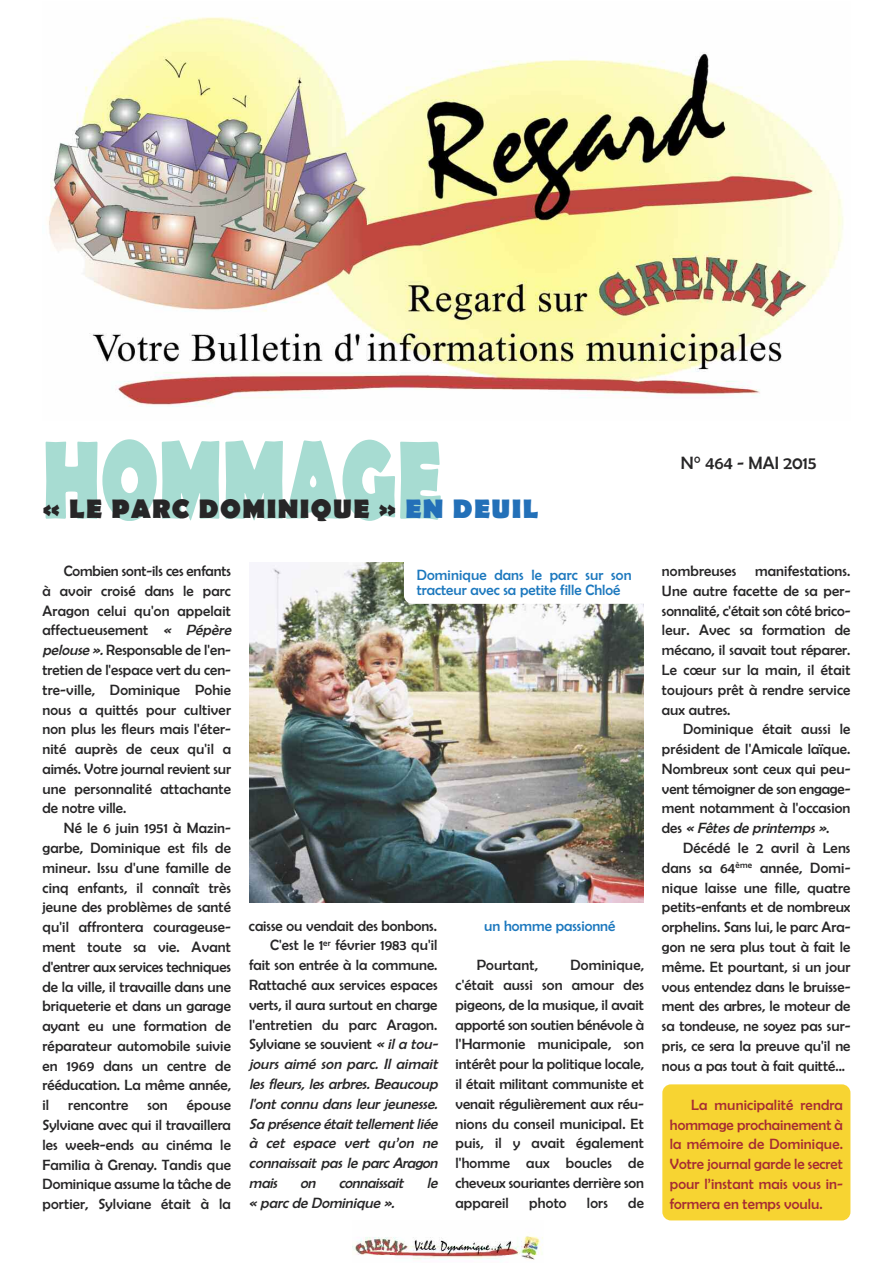
<style>
.page{position:relative;width:893px;height:1263px;background:#fff}
.page>*{position:absolute;margin:0;border:0;box-sizing:border-box;transform-origin:0 0}
.t1{font:700 27px "Berlin Sans FB";letter-spacing:.05em;color:#272627}
.t2{font:18px "Berlin Sans FB";color:#272627}
.t3{font:15px/19.8px "Berlin Sans FB";letter-spacing:.005em;color:#272627;text-align:justify}
.t4{font:italic 15px "Berlin Sans FB";color:#272627}
.t5{font:15px/19.8px "Berlin Sans FB";color:#a62c32;text-align:justify}
.t6{font:15px/15px "Berlin Sans FB";color:#1c78be}
.s1{color:#2370b8}
.s2{font-style:italic}
</style>
<div class="page">
<img style="left:48px;top:17px;width:796px;height:390px">
<img style="left:352px;top:1236px;width:191px;height:24px">
<svg style="left:46px;top:439px;width:349px;height:82px"></svg>
<img style="left:249px;top:562px;width:394px;height:340px">
<div style="left:404px;top:553px;width:248px;height:51px;background:#fff;border-radius:9px"></div>
<div style="left:662px;top:1084px;width:188px;height:136px;background:#f7d432;border-radius:9px"></div>
<h1 class="t1" style="left:43px;top:493px;width:497px">« LE PARC DOMINIQUE » <span class="s1">EN DEUIL</span></h1>
<p class="t3" style="left:43px;top:561px;width:193px;text-align:left;text-indent:21px">Combien sont-ils ces enfants à avoir croisé dans le parc<br>Aragon celui qu'on appelait affectueusement <span class="s2">« Pépère pelouse».</span>Responsable de l'en&shy;tretien de l'espace vert du cen&shy;tre-ville, Dominique Pohie nous a quittés pour cultiver non plus les fleurs mais l'éter&shy;nité auprès de ceux qu'il a aimés. Votre journal revient sur une personnalité attachante de notre ville.</p>
<p class="t3" style="left:42px;top:818px;width:190px;text-indent:21px">Né le 6 juin 1951 à Mazin&shy;garbe, Dominique est fils de mineur. Issu d'une famille de cinq enfants, il connaît très jeune des problèmes de santé qu'il affrontera courageuse&shy;ment toute sa vie. Avant d'entrer aux services techniques de la ville, il travaille dans une briqueterie et dans un garage ayant eu une formation de réparateur automobile suivie en 1969 dans un centre de rééducation. La même année, il</p>
<p class="t3" style="left:42px;top:1095px;width:190px;text-indent:144px">épouse Sylviane avec qui il travaillera les week-ends au cinéma le Familia à Grenay. Tandis que Dominique assume la tâche de portier, Sylviane était à la</p>
<p class="t3" style="left:68px;top:1095px;width:62px">rencontre</p>
<p class="t3" style="left:148px;top:1095px;width:22px">son</p>
<p class="t6" style="left:417px;top:568px;width:216px">Dominique dans le parc sur son tracteur avec sa petite fille Chloé</p>
<p class="t3" style="left:249px;top:915px;width:189px">caisse ou vendait des bonbons.</p>
<p class="t3" style="left:270px;top:935px;width:169px">C'est le 1<sup>er</sup> février 1983 qu'il</p>
<p class="t3" style="left:249px;top:955px;width:190px">fait son entrée à la commune.</p>
<p class="t3" style="left:249px;top:975px;width:190px">Rattaché aux services espaces</p>
<p class="t3" style="left:249px;top:995px;width:190px">verts, il aura surtout en charge</p>
<p class="t3" style="left:249px;top:1014px;width:190px">l'entretien du parc Aragon.</p>
<p class="t3" style="left:249px;top:1034px;width:193px">Sylviane se souvient <span class="s2">«ilatou-</span></p>
<p class="t4" style="left:249px;top:1055px;width:193px">jours aimé son parc. Il aimait</p>
<p class="t4" style="left:249px;top:1075px;width:193px">les fleurs, les arbres. Beaucoup</p>
<p class="t4" style="left:249px;top:1095px;width:193px">l'ont connu dans leur jeunesse.</p>
<p class="t4" style="left:249px;top:1114px;width:193px">Sa présence était tellement liée</p>
<p class="t4" style="left:249px;top:1134px;width:193px">à cet espace vert qu’on ne</p>
<p class="t4" style="left:249px;top:1154px;width:193px">connaissait pas le parc Aragon</p>
<p class="t4" style="left:249px;top:1174px;width:33px">mais</p>
<p class="t4" style="left:300px;top:1174px;width:20px">on</p>
<p class="t4" style="left:339px;top:1174px;width:69px">connaissait</p>
<p class="t4" style="left:427px;top:1174px;width:16px">le</p>
<p class="t4" style="left:249px;top:1194px;width:150px">« parc de Dominique ».</p>
<p class="t6" style="left:484px;top:918px;width:133px">un homme passionné</p>
<p class="t3" style="left:477px;top:955px;width:63px">Pourtant,</p>
<p class="t3" style="left:455px;top:955px;width:190px;text-indent:115px">Dominique, c'était aussi son amour des pigeons, de la musique, il avait apporté son soutien bénévole à l'Harmonie municipale, son intérêt pour la politique locale, il était militant communiste et venait régulièrement aux réu&shy;nions du conseil municipal. Et puis, il y avait également l'homme aux boucles de cheveux souriantes derrière son appareil</p>
<p class="t3" style="left:529px;top:1192px;width:39px">photo</p>
<p class="t3" style="left:587px;top:1192px;width:22px">lors</p>
<p class="t3" style="left:628px;top:1192px;width:17px">de</p>
<p class="t2" style="left:681px;top:453px;width:137px">N° 464 - MAI 2015</p>
<p class="t3" style="left:662px;top:561px;width:190px">nombreuses manifestations.<br>Une autre facette de sa per&shy;sonnalité, c'était son côté brico&shy;leur. Avec sa formation de mécano, il savait tout réparer.<br>Le cœur sur la main, il était toujours prêt à rendre service aux autres.</p>
<p class="t3" style="left:662px;top:719px;width:190px;text-indent:21px">Dominique était aussi le président de l'Amicale laïque.<br>Nombreux sont ceux qui peu&shy;vent témoigner de son engage&shy;ment notamment à l'occasion d e s <span class="s2">« Fêtes de printemps »</span>.</p>
<p class="t3" style="left:662px;top:838px;width:190px;text-indent:21px">Décédé le 2 avril à Lens dans sa 64<sup>ème</sup> année, Domi&shy;nique laisse une fille, quatre petits-enfants et de nombreux orphelins. Sans lui, le parc Ara&shy;gon ne sera plus tout à fait le même. Et pourtant, si un jour vous entendez dans le bruisse&shy;ment des arbres, le moteur de sa tondeuse, ne soyez pas sur&shy;pris, ce sera la preuve qu'il ne nous a pas tout à fait quitté...</p>
<p class="t5" style="left:670px;top:1095px;width:175px;text-indent:21px">La municipalité rendra hommage prochainement à la mémoire de Dominique.<br>Votre journal garde le secret pour l’instant mais vous in&shy;formera en temps voulu.</p>
</div>
